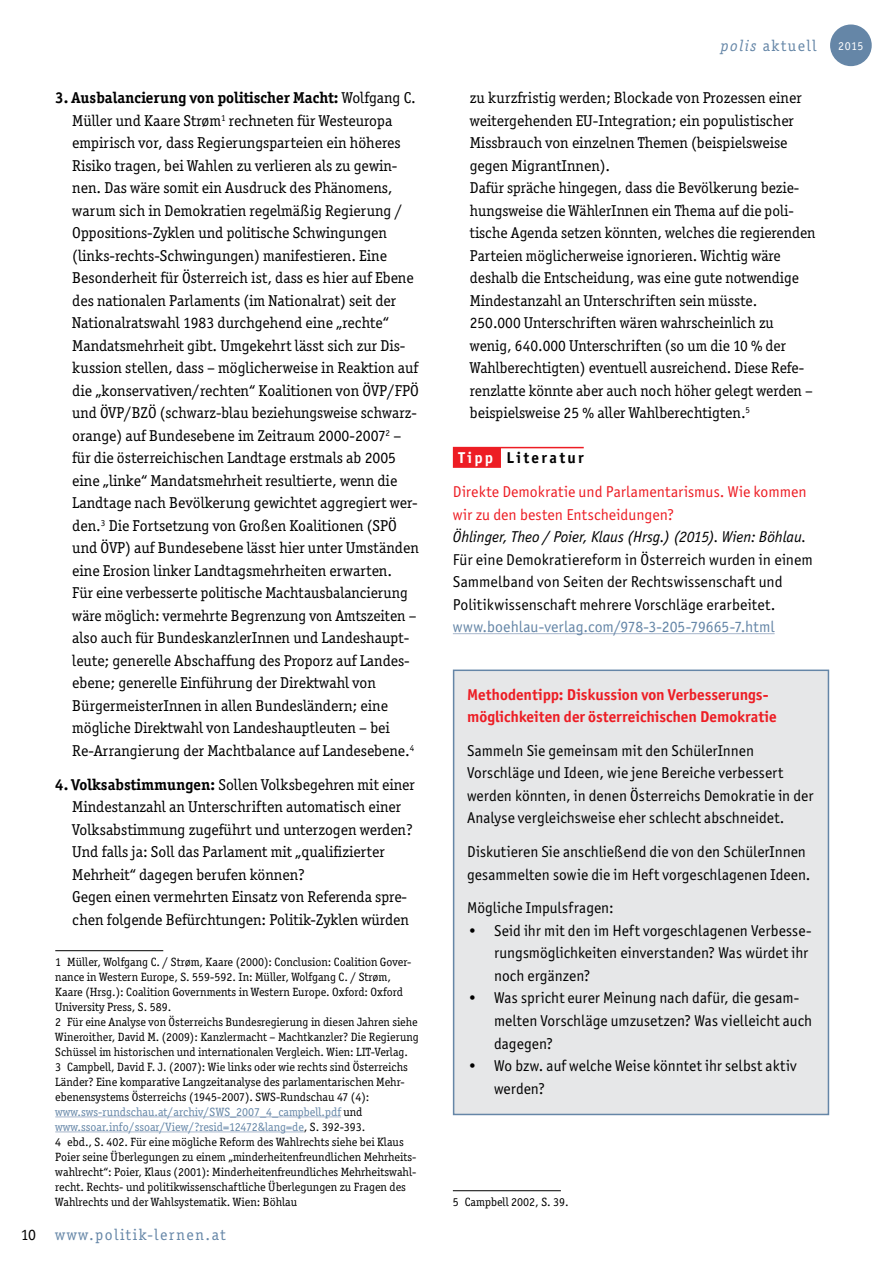
<style>
.page{position:relative;width:893px;height:1263px;background:#fff}
.page>*{position:absolute;margin:0;border:0;box-sizing:border-box;transform-origin:0 0}
.t1{font:15.75px/22.5px "Officina Ser ITC";color:#000}
.t2{font:15.75px/22.5px "Officina San ITC";letter-spacing:.005em;color:#000}
.t3{font:15.75px/33.8px "Officina San ITC";letter-spacing:.005em;color:#ed1d24}
.t4{font:700 15.75px/22.5px "Officina San ITC";letter-spacing:-.005em;color:#ed1d24}
.t5{font:italic 15.75px "Officina San ITC";letter-spacing:-.005em;color:#000}
.t6{font:15.75px "Officina San ITC";color:#6586a7}
.t7{font:15.75px "Officina Ser ITC";letter-spacing:.1em;color:#6586a7}
.t8{font:12px/15px "Officina Ser ITC";color:#000}
.t9{font:12px "Officina Ser ITC";color:#fff}
.s1{font-weight:700}
.s2{color:#6586a7}
.s3{font-style:italic}
.s4{font-weight:700;color:#fff}
.s5{font-weight:700;color:#000}
</style>
<div class="page">
<hr style="left:55px;top:950px;width:108px;height:1px;background:#000">
<hr style="left:55px;top:1116px;width:286px;height:1px;background:#a8b6cb">
<hr style="left:55px;top:1131px;width:249px;height:1px;background:#a8b6cb">
<div style="left:453px;top:447px;width:48px;height:21px;background:#ed1d24"></div>
<hr style="left:501px;top:447px;width:83px;height:1px;background:#ed1d24">
<hr style="left:453px;top:633px;width:322px;height:1px;background:#a8b6cb">
<hr style="left:453px;top:1190px;width:108px;height:1px;background:#000">
<div style="left:454px;top:670px;width:374px;height:444px;background:#e6e7e8"></div>
<div style="left:453px;top:669px;width:376px;height:446px;border:2px solid #6586a7"></div>
<div style="left:831px;top:25px;width:40px;height:40px;background:#6586a7;border-radius:50%"></div>
<div style="left:830px;top:25px;width:42px;height:41px;border:2px solid #6586a7;border-radius:50%"></div>
<p class="t1" style="left:21px;top:1223px;width:17px">10</p>
<p class="t1" style="left:72px;top:87px;width:348px;text-indent:-17px"><span class="s1">3. Ausbalancierung von politischer Macht:</span> Wolfgang C.<br>Müller und Kaare Strøm<sup>1</sup> rechneten für Westeuropa empirisch vor, dass Regierungsparteien ein höheres Risiko tragen, bei Wahlen zu verlieren als zu gewin&shy;nen. Das wäre somit ein Ausdruck des Phänomens, warum sich in Demokratien regelmäßig Regierung / Oppositions-Zyklen und politische Schwingungen (links-rechts-Schwingungen) manifestieren. Eine Besonderheit für Österreich ist, dass es hier auf Ebene des nationalen Parlaments (im Nationalrat) seit der Nationalratswahl 1983 durchgehend eine „rechte“ Mandatsmehrheit gibt. Umgekehrt lässt sich zur Dis&shy;kussion stellen, dass – möglicherweise in Reaktion auf die „konservativen/rechten“ Koalitionen von ÖVP/FPÖ und ÖVP/BZÖ (schwarz-blau beziehungsweise schwarz&shy;orange) auf Bundesebene im Zeitraum 2000-2007<sup>2</sup> – für die österreichischen Landtage erstmals ab 2005 eine „linke“ Mandatsmehrheit resultierte, wenn die Landtage nach Bevölkerung gewichtet aggregiert wer&shy;den.<sup>3</sup> Die Fortsetzung von Großen Koalitionen (SPÖ und ÖVP) auf Bundesebene lässt hier unter Umständen eine Erosion linker Landtagsmehrheiten erwarten.<br>Für eine verbesserte politische Machtausbalancierung wäre möglich: vermehrte Begrenzung von Amtszeiten – also auch für BundeskanzlerInnen und Landeshaupt&shy;leute; generelle Abschaffung des Proporz auf Landes&shy;ebene; generelle Einführung der Direktwahl von BürgermeisterInnen in allen Bundesländern; eine mögliche Direktwahl von Landeshauptleuten – bei Re-Arrangierung der Machtbalance auf Landesebene.<sup>4</sup></p>
<p class="t1" style="left:72px;top:773px;width:344px;text-indent:-17px"><span class="s1">4. Volksabstimmungen:</span> Sollen Volksbegehren mit einer Mindestanzahl an Unterschriften automatisch einer Volksabstimmung zugeführt und unterzogen werden?<br>Und falls ja: Soll das Parlament mit „qualifizierter Mehrheit“ dagegen berufen können?<br>Gegen einen vermehrten Einsatz von Referenda spre&shy;chen folgende Befürchtungen: Politik-Zyklen würden</p>
<p class="t8" style="left:55px;top:954px;width:365px">1 Müller, Wolfgang C. / Strøm, Kaare (2000): Conclusion: Coalition Gover&shy;nance in Western Europe, S. 559-592. In: Müller, Wolfgang C. / Strøm, Kaare (Hrsg.): Coalition Governments in Western Europe. Oxford: Oxford University Press, S. 589.<br>2 Für eine Analyse von Österreichs Bundesregierung in diesen Jahren siehe Wineroither, David M. (2009): Kanzlermacht – Machtkanzler? Die Regierung Schüssel im historischen und internationalen Vergleich. Wien: LIT-Verlag.<br>3 Campbell, David F. J. (2007): Wie links oder wie rechts sind Österreichs Länder? Eine komparative Langzeitanalyse des parlamentarischen Mehr&shy;ebenensystems Österreichs (1945-2007). SWS-Rundschau 47 (4): <span class="s2">www.sws-rundschau.at/archiv/SWS_2007_4_campbell.pdf</span> und <span class="s2">www.ssoar.info/ssoar/View/?resid=12472&amp;lang=de</span>, S. 392-393.<br>4 ebd., S. 402. Für eine mögliche Reform des Wahlrechts siehe bei Klaus Poier seine Überlegungen zu einem „minderheitenfreundlichen Mehrheits&shy;wahlrecht“: Poier, Klaus (2001): Minderheitenfreundliches Mehrheitswahl&shy;recht. Rechts- und politikwissenschaftliche Überlegungen zu Fragen des Wahlrechts und der Wahlsystematik. Wien: Böhlau</p>
<p class="t7" style="left:55px;top:1225px;width:172px">www.politik-lernen.at</p>
<p class="t7" style="left:721px;top:37px;width:97px"><span class="s3">polis</span> aktuell</p>
<p class="t1" style="left:470px;top:87px;width:347px">zu kurzfristig werden; Blockade von Prozessen einer weitergehenden EU-Integration; ein populistischer Missbrauch von einzelnen Themen (beispielsweise gegen MigrantInnen).<br>Dafür spräche hingegen, dass die Bevölkerung bezie&shy;hungsweise die WählerInnen ein Thema auf die poli&shy;tische Agenda setzen könnten, welches die regierenden Parteien möglicherweise ignorieren. Wichtig wäre deshalb die Entscheidung, was eine gute notwendige Mindestanzahl an Unterschriften sein müsste.<br>250.000 Unterschriften wären wahrscheinlich zu wenig, 640.000 Unterschriften (so um die 10 % der Wahlberechtigten) eventuell ausreichend. Diese Refe&shy;renzlatte könnte aber auch noch höher gelegt werden – beispielsweise 25 % aller Wahlberechtigten.<sup>5</sup></p>
<p class="t3" style="left:453px;top:441px;width:355px;text-indent:6px"><span class="s4">Tipp</span> <span class="s5">Literatur<br></span>Direkte Demokratie und Parlamentarismus. Wie kommen</p>
<p class="t3" style="left:453px;top:497px;width:223px">wir zu den besten Entscheidungen?</p>
<p class="t5" style="left:453px;top:528px;width:355px">Öhlinger, Theo / Poier, Klaus (Hrsg.) (2015). Wien: Böhlau.</p>
<p class="t2" style="left:453px;top:548px;width:361px">Für eine Demokratiereform in Österreich wurden in einem<br>Sammelband von Seiten der Rechtswissenschaft und<br>Politikwissenschaft mehrere Vorschläge erarbeitet.</p>
<p class="t6" style="left:453px;top:618px;width:323px">www.boehlau-verlag.com/978-3-205-79665-7.html</p>
<p class="t4" style="left:467px;top:683px;width:311px">Methodentipp: Diskussion von Verbesserungs&shy;möglichkeiten der österreichischen Demokratie</p>
<p class="t2" style="left:467px;top:739px;width:348px">Sammeln Sie gemeinsam mit den SchülerInnen Vorschläge und Ideen, wie jene Bereiche verbessert werden könnten, in denen Österreichs Demokratie in der Analyse vergleichsweise eher schlecht abschneidet.</p>
<p class="t2" style="left:467px;top:840px;width:345px">Diskutieren Sie anschließend die von den SchülerInnen gesammelten sowie die im Heft vorgeschlagenen Ideen.</p>
<p class="t2" style="left:467px;top:897px;width:148px">Mögliche Impulsfragen:</p>
<p class="t2" style="left:494px;top:919px;width:319px;text-indent:-27px">• Seid ihr mit den im Heft vorgeschlagenen Verbesse&shy;rungsmöglichkeiten einverstanden? Was würdet ihr noch ergänzen?</p>
<p class="t2" style="left:494px;top:987px;width:319px;text-indent:-27px">• Was spricht eurer Meinung nach dafür, die gesam&shy;melten Vorschläge umzusetzen? Was vielleicht auch dagegen?</p>
<p class="t2" style="left:494px;top:1054px;width:304px;text-indent:-27px">• Wo bzw. auf welche Weise könntet ihr selbst aktiv werden?</p>
<p class="t9" style="left:838px;top:39px;width:27px">2015</p>
<p class="t8" style="left:453px;top:1194px;width:117px">5 Campbell 2002, S. 39.</p>
</div>
